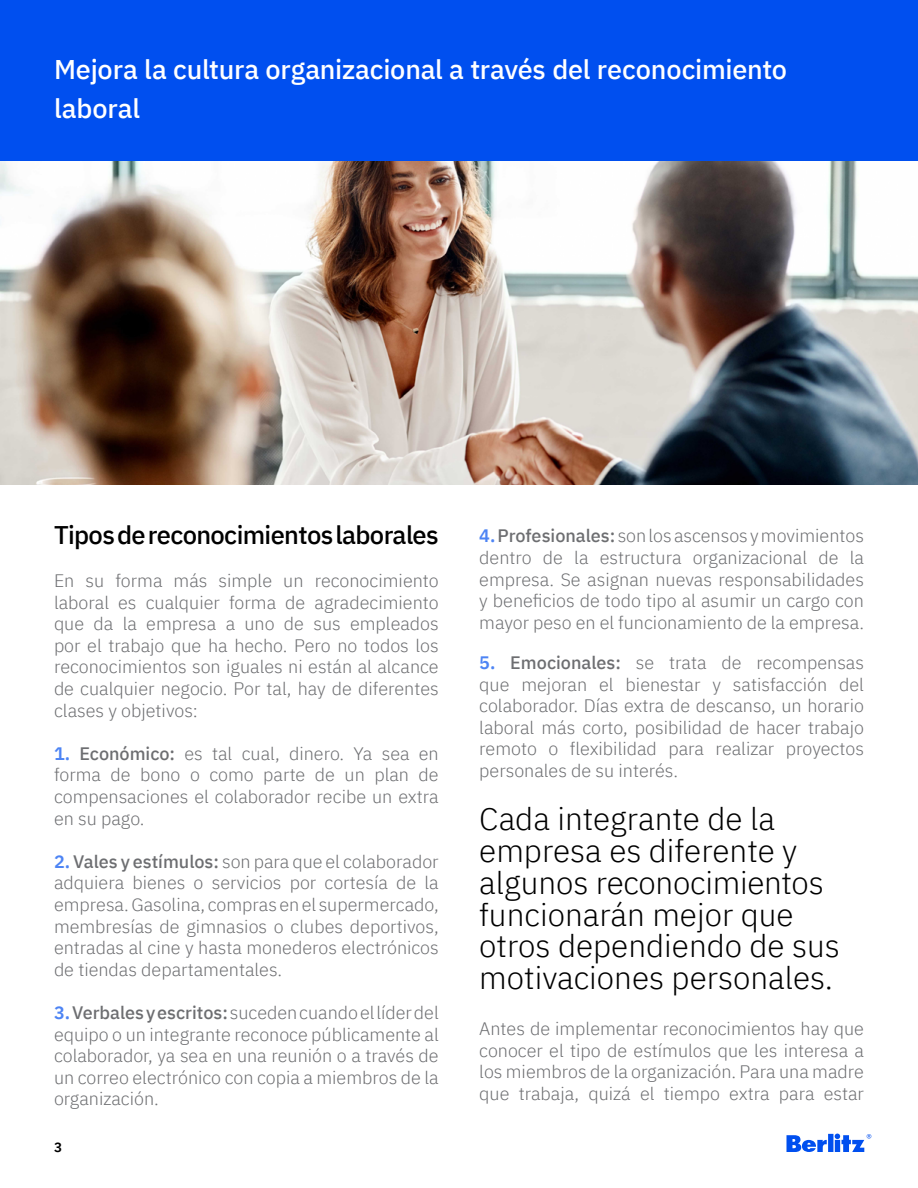
<style>
.page{position:relative;width:918px;height:1188px;background:#fff}
.page>*{position:absolute;margin:0;border:0;box-sizing:border-box;transform-origin:0 0}
.t1{font:300 31.5px/31.8px "IBM Plex Sans";color:#000}
.t2{font:500 27px/39px "IBM Plex Sans";letter-spacing:-.01em;color:#fff}
.t3{font:500 25.5px "IBM Plex Sans";letter-spacing:-.025em;color:#000}
.t4{font:300 18px/21.6px "IBM Plex Sans";color:#6d6e71;text-align:justify}
.t5{font:600 13.5px "IBM Plex Sans";color:#000}
.s1{font-weight:600;color:#4d84f4}
.s2{font-weight:500}
</style>
<div class="page">
<div style="left:0;top:0;width:918px;height:162px;background:#004fef"></div>
<svg style="left:835px;top:1134px;width:36px;height:18px"></svg>
<div style="left:828px;top:1134px;width:5px;height:18px;background:#004fef"></div>
<svg style="left:786px;top:1135px;width:41px;height:17px"></svg>
<img style="left:0;top:162px;width:918px;height:322px">
<h2 class="t2" style="left:54px;top:47px;width:735px">Mejora la cultura organizacional a través del reconocimiento laboral</h2>
<h3 class="t3" style="left:54px;top:515px;width:386px">Tipos de reconocimientos laborales</h3>
<p class="t4" style="left:54px;top:568px;width:386px">En su forma más simple un reconocimiento laboral es cualquier forma de agradecimiento que da la empresa a uno de sus empleados por el trabajo que ha hecho. Pero no todos los reconocimientos son iguales ni están al alcance de cualquier negocio. Por tal, hay de diferentes clases y objetivos:</p>
<p class="t4" style="left:54px;top:741px;width:386px"><span class="s1">1.</span> <span class="s2">Económico:</span> es tal cual, dinero. Ya sea en forma de bono o como parte de un plan de compensaciones el colaborador recibe un extra en su pago.</p>
<p class="t4" style="left:54px;top:849px;width:386px"><span class="s1">2.</span> <span class="s2">Vales y estímulos:</span> son para que el colaborador adquiera bienes o servicios por cortesía de la empresa. Gasolina, compras en el supermercado, membresías de gimnasios o clubes deportivos, entradas al cine y hasta monederos electrónicos de tiendas departamentales.</p>
<p class="t4" style="left:54px;top:1000px;width:386px"><span class="s1">3.</span><span class="s2">Verbales y escritos:</span> suceden cuando el líder del equipo o un integrante reconoce públicamente al colaborador, ya sea en una reunión o a través de un correo electrónico con copia a miembros de la organización.</p>
<p class="t5" style="left:54px;top:1137px;width:10px">3</p>
<p class="t4" style="left:479px;top:524px;width:386px"><span class="s1">4.</span><span class="s2">Profesionales:</span> son los ascensos y movimientos dentro de la estructura organizacional de la empresa. Se asignan nuevas responsabilidades y beneficios de todo tipo al asumir un cargo con mayor peso en el funcionamiento de la empresa.</p>
<p class="t4" style="left:479px;top:650px;width:386px"><span class="s1">5.</span> <span class="s2">Emocionales:</span> se trata de recompensas que mejoran el bienestar y satisfacción del colaborador. Días extra de descanso, un horario laboral más corto, posibilidad de hacer trabajo remoto o flexibilidad para realizar proyectos personales de su interés.</p>
<h1 class="t1" style="left:479px;top:800px;width:362px">Cada integrante de la empresa es diferente y algunos reconocimientos funcionarán mejor que otros dependiendo de sus motivaciones personales.</h1>
<p class="t4" style="left:479px;top:1016px;width:386px">Antes de implementar reconocimientos hay que conocer el tipo de estímulos que les interesa a los miembros de la organización. Para una madre que trabaja, quizá el tiempo extra para estar</p>
</div>
